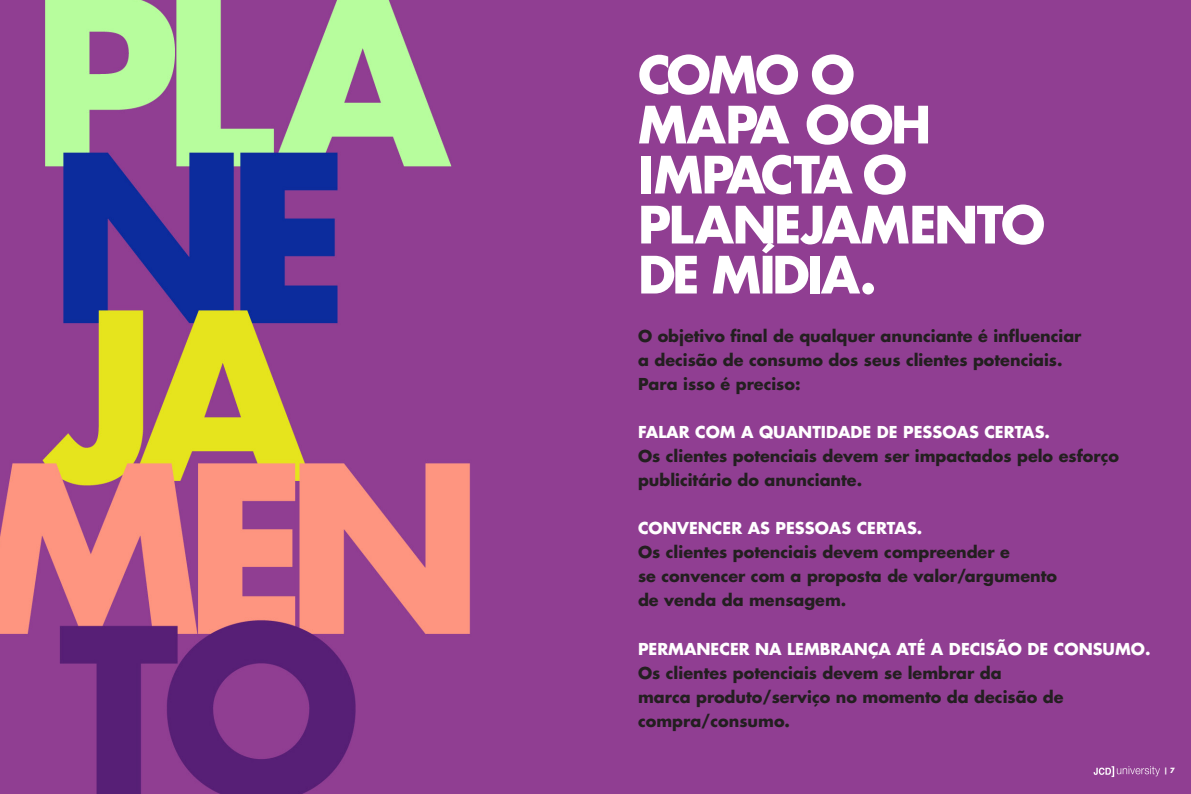
<style>
.page{position:relative;width:1191px;height:794px;background:#fff}
.page>*{position:absolute;margin:0;border:0;box-sizing:border-box;transform-origin:0 0}
.t1{font:700 50px "Futura";letter-spacing:-.05em;color:#fff}
.t2{font:700 50px "Futura";letter-spacing:-.03em;color:#fff}
.t3{font:700 16px/24px "Futura";color:#231f20}
.t4{font:700 16px "Futura";color:#fff}
.t5{font:700 7px "Futura";color:#fff}
</style>
<div class="page">
<img style="left:0;top:0;width:1191px;height:794px">
<img style="left:1090px;top:764px;width:72px;height:14px">
<p class="t1" style="left:638px;top:41px;width:218px">COMO O</p>
<p class="t1" style="left:638px;top:91px;width:295px">MAPA OOH</p>
<p class="t1" style="left:638px;top:141px;width:270px">IMPACTA O</p>
<p class="t2" style="left:638px;top:191px;width:409px">PLANEJAMENTO</p>
<p class="t1" style="left:638px;top:241px;width:240px">DE MÍDIA.</p>
<p class="t3" style="left:638px;top:324px;width:445px">O objetivo final de qualquer anunciante é influenciar</p>
<p class="t3" style="left:638px;top:348px;width:426px">a decisão de consumo dos seus clientes potenciais.</p>
<p class="t3" style="left:638px;top:372px;width:164px">Para isso é preciso:</p>
<p class="t4" style="left:638px;top:422px;width:413px">FALAR COM A QUANTIDADE DE PESSOAS CERTAS.</p>
<p class="t3" style="left:638px;top:444px;width:482px">Os clientes potenciais devem ser impactados pelo esforço publicitário do anunciante.</p>
<p class="t4" style="left:638px;top:518px;width:286px">CONVENCER AS PESSOAS CERTAS.</p>
<p class="t3" style="left:638px;top:540px;width:373px">Os clientes potenciais devem compreender e</p>
<p class="t3" style="left:638px;top:564px;width:420px">se convencer com a proposta de valor/argumento</p>
<p class="t3" style="left:638px;top:588px;width:210px">de venda da mensagem.</p>
<p class="t4" style="left:638px;top:638px;width:514px">PERMANECER NA LEMBRANÇA ATÉ A DECISÃO DE CONSUMO.</p>
<p class="t3" style="left:638px;top:660px;width:365px">Os clientes potenciais devem se lembrar da</p>
<p class="t3" style="left:638px;top:684px;width:427px">marca produto/serviço no momento da decisão de</p>
<p class="t3" style="left:638px;top:708px;width:154px">compra/consumo.</p>
<p class="t5" style="left:1163px;top:765px;width:13px">| 7</p>
</div>
